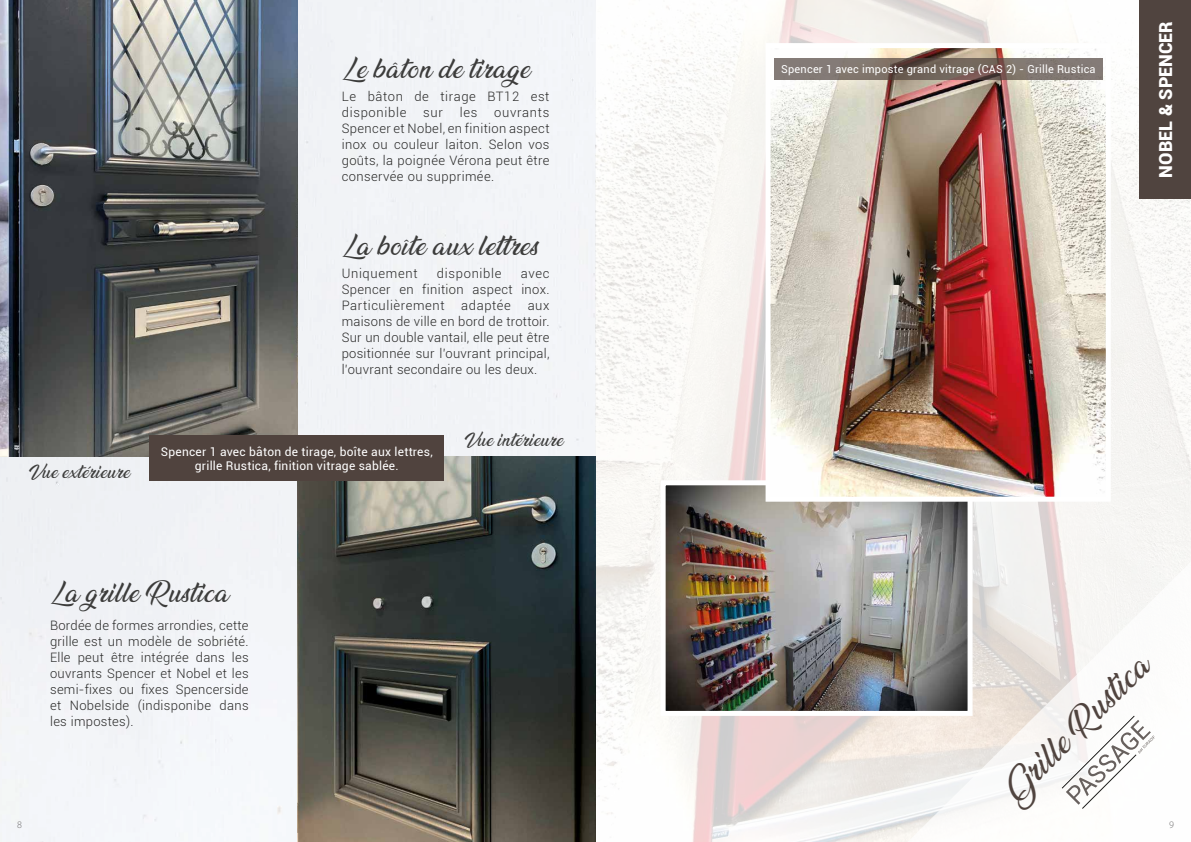
<style>
.page{position:relative;width:1191px;height:842px;background:#fff}
.page>*{position:absolute;margin:0;border:0;box-sizing:border-box;transform-origin:0 0}
.t1{font:30px "Ananda";color:#50443f}
.t2{font:24px "Ananda";letter-spacing:.025em;color:#3c3c3b}
.t3{font:900 18px "Roboto";color:#fff}
.t4{font:16px "Ananda";letter-spacing:.025em;color:#3c3c3b}
.t5{font:300 13px/16px "Roboto";letter-spacing:.03em;color:#282827;text-align:justify}
.t6{font:300 13px "Roboto";letter-spacing:.05em;color:#282827}
.t7{font:12px/14.4px "Roboto";letter-spacing:.02em;color:#fff;text-align:center}
.t8{font:11px "Roboto";letter-spacing:.02em;color:#fff}
.t9{font:300 10px "Myriad Pro";color:#706f6f}
</style>
<div class="page">
<img style="left:0;top:0;width:1191px;height:842px">
<img style="left:666px;top:486px;width:300px;height:224px">
<div style="left:660px;top:480px;width:312px;height:236px;border:5px solid #fff"></div>
<img style="left:771px;top:49px;width:333px;height:447px">
<div style="left:765px;top:43px;width:345px;height:459px;border:5px solid #fff"></div>
<img style="left:0;top:0;width:298px;height:457px">
<img style="left:298px;top:457px;width:297px;height:385px">
<div style="left:149px;top:436px;width:295px;height:45px;background:#50433e"></div>
<svg style="left:774px;top:58px;width:329px;height:21px;background:#7a6d66"></svg>
<svg style="left:893px;top:548px;width:298px;height:294px"></svg>
<svg style="left:1061px;top:715px;width:96px;height:96px"></svg>
<div style="left:1140px;top:0;width:51px;height:199px;background:#50443f"></div>
<h2 class="t2" style="left:342px;top:55px;width:190px">Le bâton de tirage</h2>
<p class="t5" style="left:342px;top:88px;width:209px">Le bâton de tirage BT12 est disponible</p>
<p class="t5" style="left:423px;top:104px;width:21px">sur</p>
<p class="t5" style="left:460px;top:104px;width:19px">les</p>
<p class="t5" style="left:342px;top:104px;width:209px;text-indent:152px">ouvrants Spencer et Nobel, en finition aspect inox ou couleur laiton. Selon vos goûts, la poignée Vérona peut être conservée ou supprimée.</p>
<h2 class="t2" style="left:342px;top:233px;width:198px">La boîte aux lettres</h2>
<p class="t4" style="left:29px;top:463px;width:102px">Vue extérieure</p>
<p class="t6" style="left:342px;top:264px;width:77px">Uniquement</p>
<p class="t6" style="left:437px;top:264px;width:66px">disponible</p>
<p class="t5" style="left:342px;top:265px;width:209px;text-indent:179px">avec Spencer en finition aspect inox.<br>Particulièrement</p>
<p class="t5" style="left:461px;top:297px;width:51px">adaptée</p>
<p class="t5" style="left:342px;top:297px;width:209px;text-indent:186px">aux maisons de ville en bord de trottoir.<br>Sur un double vantail, elle peut être positionnée sur l’ouvrant principal, l’ouvrant secondaire ou les deux.</p>
<p class="t7" style="left:161px;top:444px;width:273px">Spencer 1 avec bâton de tirage, boîte aux lettres, grille Rustica, finition vitrage sablée.</p>
<p class="t4" style="left:464px;top:431px;width:100px">Vue intérieure</p>
<h2 class="t2" style="left:50px;top:580px;width:180px">La grille Rustica</h2>
<p class="t5" style="left:50px;top:617px;width:200px">Bordée de formes arrondies, cette grille est un modèle de sobriété.<br>Elle peut être intégrée dans les ouvrants Spencer et Nobel et les semi-fixes ou fixes Spencerside et Nobelside (indisponibe dans les impostes).</p>
<p class="t8" style="left:781px;top:61px;width:316px">Spencer 1 avec imposte grand vitrage (CAS 2) - Grille Rustica</p>
<h3 class="t3" style="left:1153px;top:177px;width:158px;rotate:-90deg">NOBEL &amp; SPENCER</h3>
<h1 class="t1" style="left:996px;top:784px;width:194px;rotate:-45deg">Grille Rustica</h1>
<p class="t9" style="left:17px;top:819px;width:6px">8</p>
<p class="t9" style="left:1169px;top:819px;width:6px">9</p>
</div>
